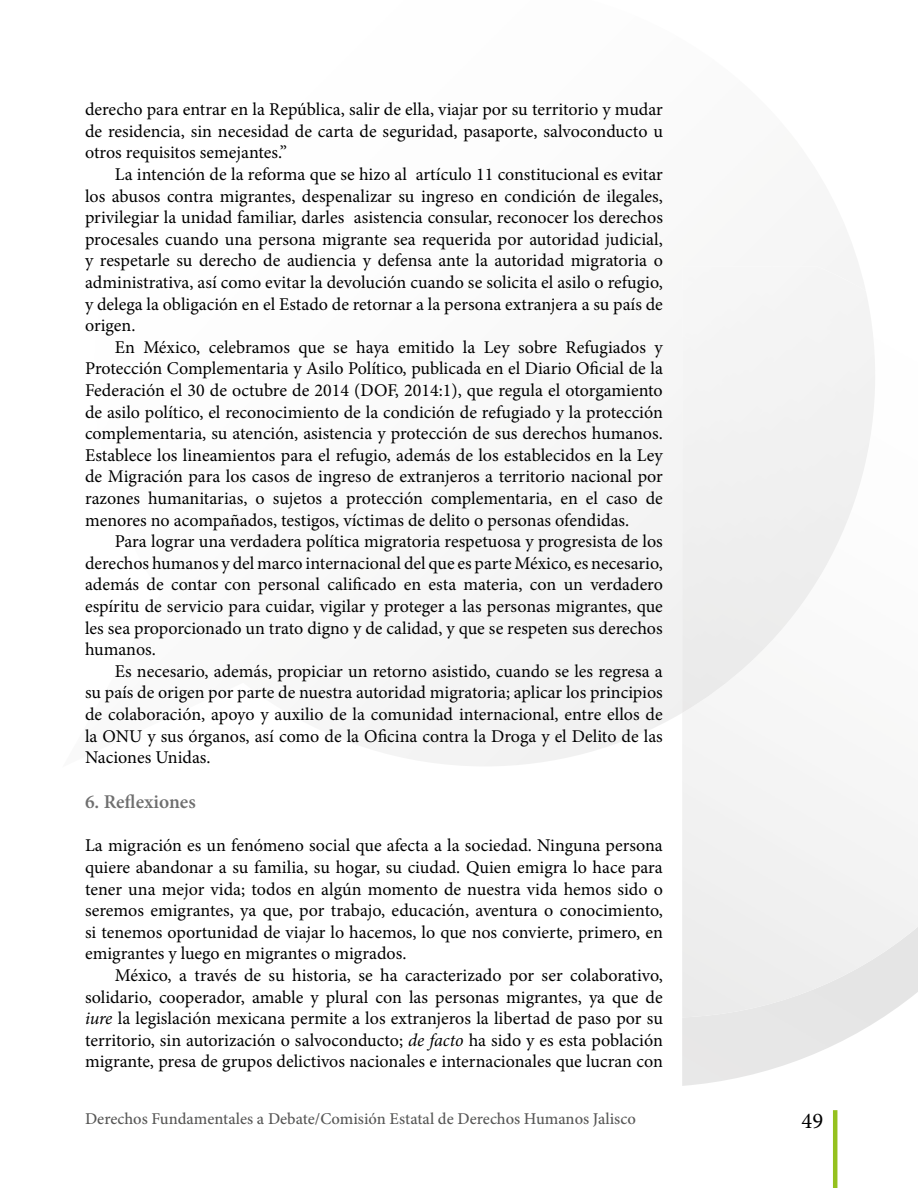
<style>
.page{position:relative;width:918px;height:1188px;background:#fff}
.page>*{position:absolute;margin:0;border:0;box-sizing:border-box;transform-origin:0 0}
.t1{font:22.5px "Minion Pro";color:#000}
.t2{font:600 19.5px "Minion Pro";color:#6f6f6f}
.t3{font:18px/21.6px "Minion Pro";color:#000;text-align:justify}
.t4{font:500 16.5px "Minion Pro";color:#575756}
.s1{font-style:italic}
</style>
<div class="page">
<hr style="left:833px;top:1110px;width:4px;height:78px;background:#95c11e">
<div style="left:682px;top:266px;width:193px;height:447px;background:#f3f3f3"></div>
<p class="t3" style="left:85px;top:99px;width:579px">derecho para entrar en la República, salir de ella, viajar por su territorio y mudar de residencia, sin necesidad de carta de seguridad, pasaporte, salvoconducto u otros requisitos semejantes.”</p>
<p class="t3" style="left:85px;top:163px;width:579px;text-indent:30px">La intención de la reforma que se hizo al artículo 11 constitucional es evitar los abusos contra migrantes, despenalizar su ingreso en condición de ilegales, privilegiar la unidad familiar, darles asistencia consular, reconocer los derechos procesales cuando una persona migrante sea requerida por autoridad judicial, y respetarle su derecho de audiencia y defensa ante la autoridad migratoria o administrativa, así como evitar la devolución cuando se solicita el asilo o refugio, y delega la obligación en el Estado de retornar a la persona extranjera a su país de origen.</p>
<p class="t3" style="left:85px;top:336px;width:579px;text-indent:30px">En México, celebramos que se haya emitido la Ley sobre Refugiados y Protección Complementaria y Asilo Político, publicada en el Diario Oficial de la Federación el 30 de octubre de 2014 (DOF, 2014:1), que regula el otorgamiento de asilo político, el reconocimiento de la condición de refugiado y la protección complementaria, su atención, asistencia y protección de sus derechos humanos.<br>Establece los lineamientos para el refugio, además de los establecidos en la Ley de Migración para los casos de ingreso de extranjeros a territorio nacional por razones humanitarias, o sujetos a protección complementaria, en el caso de menores no acompañados, testigos, víctimas de delito o personas ofendidas.</p>
<p class="t3" style="left:85px;top:531px;width:579px;text-indent:30px">Para lograr una verdadera política migratoria respetuosa y progresista de los derechos humanos y del marco internacional del que es parte México, es necesario, además de contar con personal calificado en esta materia, con un verdadero espíritu de servicio para cuidar, vigilar y proteger a las personas migrantes, que les sea proporcionado un trato digno y de calidad, y que se respeten sus derechos humanos.</p>
<p class="t3" style="left:85px;top:660px;width:579px;text-indent:30px">Es necesario, además, propiciar un retorno asistido, cuando se les regresa a su país de origen por parte de nuestra autoridad migratoria; aplicar los principios de colaboración, apoyo y auxilio de la comunidad internacional, entre ellos de la ONU y sus órganos, así como de la Oficina contra la Droga y el Delito de las Naciones Unidas.</p>
<p class="t2" style="left:85px;top:788px;width:112px">6. Reflexiones</p>
<p class="t3" style="left:85px;top:835px;width:579px">La migración es un fenómeno social que afecta a la sociedad. Ninguna persona quiere abandonar a su familia, su hogar, su ciudad. Quien emigra lo hace para tener una mejor vida; todos en algún momento de nuestra vida hemos sido o seremos emigrantes, ya que, por trabajo, educación, aventura o conocimiento, si tenemos oportunidad de viajar lo hacemos, lo que nos convierte, primero, en emigrantes y luego en migrantes o migrados.</p>
<p class="t3" style="left:85px;top:964px;width:579px;text-indent:30px">México, a través de su historia, se ha caracterizado por ser colaborativo, solidario, cooperador, amable y plural con las personas migrantes, ya que de <span class="s1">iure</span> la legislación mexicana permite a los extranjeros la libertad de paso por su territorio, sin autorización o salvoconducto; <span class="s1">de facto</span> ha sido y es esta población migrante, presa de grupos delictivos nacionales e internacionales que lucran con</p>
<p class="t4" style="left:85px;top:1107px;width:552px">Derechos Fundamentales a Debate/Comisión Estatal de Derechos Humanos Jalisco</p>
<p class="t1" style="left:802px;top:1106px;width:23px">49</p>
</div>
